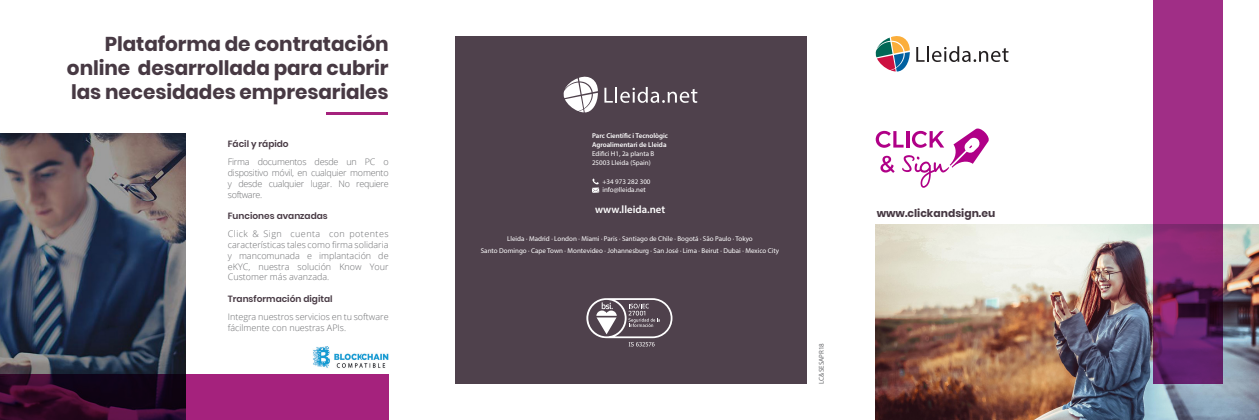
<style>
.page{position:relative;width:1259px;height:420px;background:#fff}
.page>*{position:absolute;margin:0;border:0;box-sizing:border-box;transform-origin:0 0}
.t1{font:700 20px/24px "Poppins";letter-spacing:-.005em;color:#473943;text-align:justify}
.t2{font:700 10.7px "Poppins";color:#473943}
.t3{font:600 10.7px "Myriad Pro";color:#fff}
.t4{font:300 9px/10.8px "Open Sans";color:#6c6d70;text-align:justify}
.t5{font:600 9px "Poppins";color:#473943}
.t6{font:7px "Myriad Pro";color:#fff}
.t7{font:600 7px "Myriad Pro";color:#fff}
.t8{font:7px "Myriad Pro";color:#6c6d70}
</style>
<div class="page">
<svg style="left:875px;top:36px;width:34px;height:36px"></svg>
<svg style="left:916px;top:46px;width:92px;height:16px"></svg>
<div style="left:455px;top:36px;width:351px;height:348px;background:#4f414c"></div>
<svg style="left:592px;top:178px;width:7px;height:15px"></svg>
<svg style="left:563px;top:76px;width:35px;height:37px"></svg>
<svg style="left:604px;top:87px;width:93px;height:16px"></svg>
<hr style="left:326px;top:112px;width:62px;height:2px;background:#a5227d">
<img style="left:0;top:133px;width:186px;height:240px">
<svg style="left:0;top:373px;width:388px;height:47px;fill:#a5227d"></svg>
<img style="left:875px;top:224px;width:384px;height:196px">
<svg style="left:1152px;top:0;width:70px;height:384px;fill:#a02e86"></svg>
<svg style="left:875px;top:128px;width:114px;height:60px"></svg>
<img style="left:313px;top:346px;width:75px;height:22px">
<svg style="left:586px;top:298px;width:86px;height:48px"></svg>
<p class="t1" style="left:67px;top:32px;width:323px;text-indent:38px">Plataforma de contratación online desarrollada para cubrir las necesidades empresariales</p>
<p class="t5" style="left:228px;top:139px;width:62px">Fácil y rápido</p>
<p class="t4" style="left:228px;top:156px;width:162px">Firma documentos desde un PC o dispositivo móvil, en cualquier momento y desde cualquier lugar. No requiere software.</p>
<p class="t5" style="left:228px;top:211px;width:101px">Funciones avanzadas</p>
<p class="t4" style="left:228px;top:228px;width:162px">Click &amp; Sign cuenta con potentes características tales como firma solidaria y mancomunada e implantación de eKYC, nuestra solución Know Your Customer más avanzada.</p>
<p class="t5" style="left:228px;top:293px;width:106px">Transformación digital</p>
<p class="t4" style="left:228px;top:311px;width:162px">Integra nuestros servicios en tu software fácilmente con nuestras APIs.</p>
<p class="t7" style="left:592px;top:131px;width:78px">Parc Científic i Tecnològic</p>
<p class="t7" style="left:592px;top:140px;width:76px">Agroalimentari de Lleida</p>
<p class="t6" style="left:592px;top:150px;width:64px">Edifici H1, 2a planta B</p>
<p class="t6" style="left:592px;top:159px;width:60px">25003 Lleida (Spain)</p>
<p class="t6" style="left:602px;top:177px;width:50px">+34 973 282 300</p>
<p class="t6" style="left:602px;top:185px;width:45px">info@lleida.net</p>
<p class="t3" style="left:595px;top:202px;width:72px">www.lleida.net</p>
<p class="t6" style="left:507px;top:234px;width:247px">Lleida · Madrid · London · Miami · Paris · Santiago de Chile · Bogotá · São Paulo · Tokyo</p>
<p class="t6" style="left:481px;top:246px;width:300px">Santo Domingo · Cape Town · Montevideo · Johannesburg · San José · Lima · Beirut · Dubai · Mexico City</p>
<p class="t8" style="left:817px;top:383px;width:42px;rotate:-90deg">LC&amp;SESAPR18</p>
<p class="t2" style="left:876px;top:206px;width:120px">www.clickandsign.eu</p>
</div>
